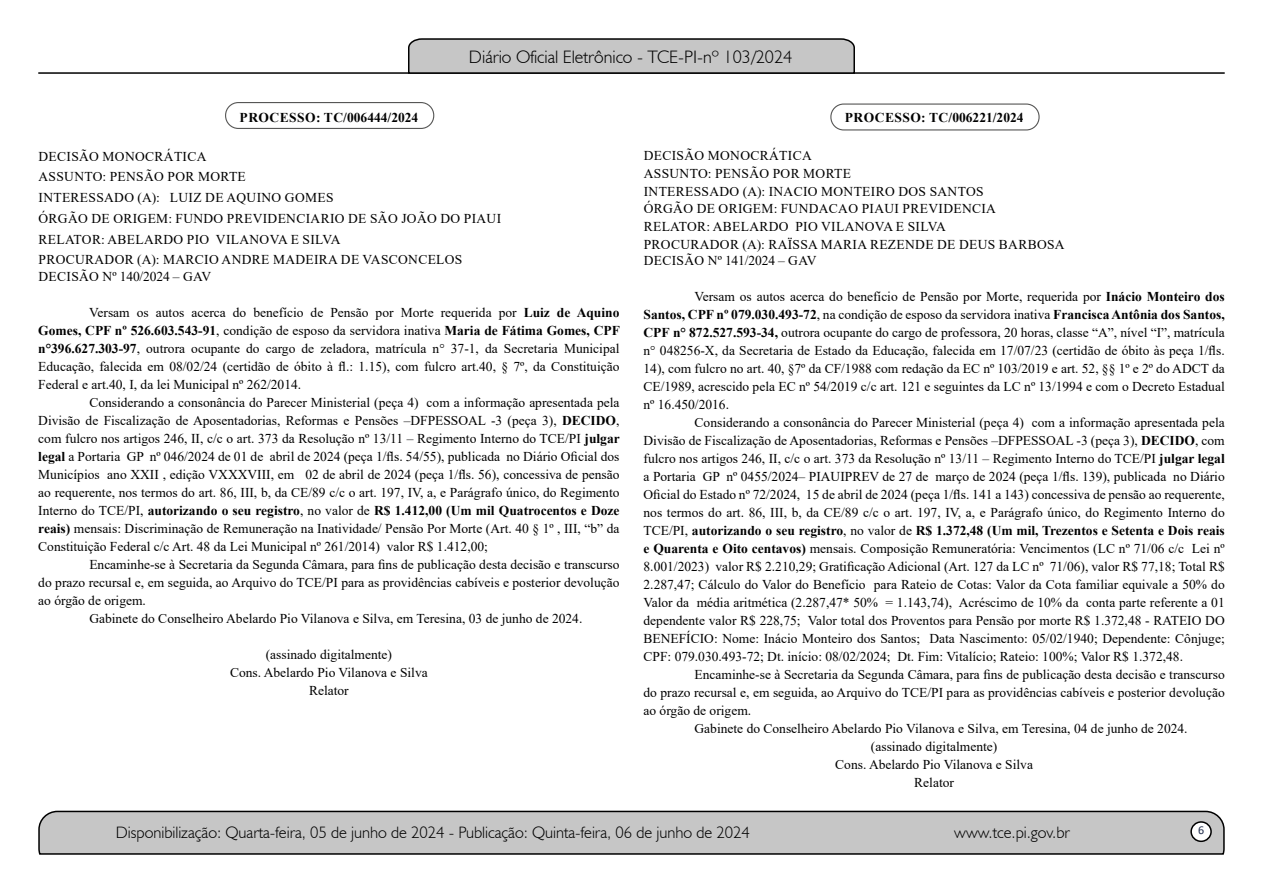
<style>
.page{position:relative;width:1263px;height:893px;background:#fff}
.page>*{position:absolute;margin:0;border:0;box-sizing:border-box;transform-origin:0 0}
.t1{font:300 18px "Humanist 521 BT";color:#000}
.t2{font:300 16.5px "Humanist 521 BT";color:#000}
.t3{font:13.5px/18px "Times New Roman";color:#000;text-align:justify}
.t4{font:13.5px/20.7px "Times New Roman";letter-spacing:.025em;color:#000}
.t5{font:700 13.5px "Times New Roman";letter-spacing:.02em;color:#000}
.t6{font:12px "Calibri";color:#212d4c}
.s1{font-weight:700}
</style>
<div class="page">
<svg style="left:38px;top:810px;width:1187px;height:45px;background:#b9b9b9"></svg>
<div style="left:1191px;top:822px;width:20px;height:19px;background:#fff;border-radius:50%"></div>
<div style="left:1190px;top:821px;width:22px;height:21px;border:2px solid #000;border-radius:50%"></div>
<hr style="left:38px;top:72px;width:1187px;height:2px;background:#000">
<svg style="left:407px;top:38px;width:449px;height:36px;background:#b4b4b4"></svg>
<div style="left:225px;top:102px;width:209px;height:27px;border:1px solid #575756;border-radius:13px"></div>
<div style="left:830px;top:104px;width:209px;height:27px;border:1px solid #575756;border-radius:13px"></div>
<h1 class="t1" style="left:469px;top:46px;width:325px">Diário Oficial Eletrônico - TCE-PI-nº 103/2024</h1>
<p class="t5" style="left:240px;top:108px;width:180px">PROCESSO: TC/006444/2024</p>
<p class="t4" style="left:39px;top:145px;width:464px">DECISÃO MONOCRÁTICA<br>ASSUNTO: PENSÃO POR MORTE<br>INTERESSADO (A): LUIZ DE AQUINO GOMES<br>ÓRGÃO DE ORIGEM: FUNDO PREVIDENCIARIO DE SÃO JOÃO DO PIAUI RELATOR: ABELARDO PIO VILANOVA E SILVA<br>PROCURADOR (A): MARCIO ANDRE MADEIRA DE VASCONCELOS</p>
<p class="t3" style="left:39px;top:267px;width:174px">DECISÃO Nº 140/2024 – GAV</p>
<p class="t3" style="left:38px;top:303px;width:583px;text-indent:51px">Versam os autos acerca do benefício de Pensão por Morte requerida por <span class="s1">Luiz de Aquino Gomes, CPF nº 526.603.543-91</span>, condição de esposo da servidora inativa <span class="s1">Maria de Fátima Gomes, CPF n°396.627.303-97</span>, outrora ocupante do cargo de zeladora, matrícula n° 37-1, da Secretaria Municipal Educação, falecida em 08/02/24 (certidão de óbito à fl.: 1.15), com fulcro art.40, § 7º, da Constituição Federal e art.40, I, da lei Municipal nº 262/2014.</p>
<p class="t3" style="left:38px;top:393px;width:583px;text-indent:51px">Considerando a consonância do Parecer Ministerial (peça 4) com a informação apresentada pela Divisão de Fiscalização de Aposentadorias, Reformas e Pensões –DFPESSOAL -3 (peça 3), <span class="s1">DECIDO</span>, com fulcro nos artigos 246, II, c/c o art. 373 da Resolução nº 13/11 – Regimento Interno do TCE/PI <span class="s1">julgar legal</span> a Portaria GP nº 046/2024 de 01 de abril de 2024 (peça 1/fls. 54/55), publicada no Diário Oficial dos Municípios ano XXII , edição VXXXVIII, em 02 de abril de 2024 (peça 1/fls. 56), concessiva de pensão ao requerente, nos termos do art. 86, III, b, da CE/89 c/c o art. 197, IV, a, e Parágrafo único, do Regimento Interno do TCE/PI, <span class="s1">autorizando o seu registro</span>, no valor de <span class="s1">R$ 1.412,00 (Um mil Quatrocentos e Doze reais)</span> mensais: Discriminação de Remuneração na Inatividade/ Pensão Por Morte (Art. 40 § 1º , III, “b” da Constituição Federal c/c Art. 48 da Lei Municipal nº 261/2014) valor R$ 1.412,00;</p>
<p class="t3" style="left:89px;top:555px;width:532px">Encaminhe-se à Secretaria da Segunda Câmara, para fins de publicação desta decisão e transcurso</p>
<p class="t3" style="left:38px;top:573px;width:583px">do prazo recursal e, em seguida, ao Arquivo do TCE/PI para as providências cabíveis e posterior devolução</p>
<p class="t3" style="left:38px;top:591px;width:109px">ao órgão de origem.</p>
<p class="t3" style="left:89px;top:609px;width:495px">Gabinete do Conselheiro Abelardo Pio Vilanova e Silva, em Teresina, 03 de junho de 2024.</p>
<p class="t3" style="left:230px;top:645px;width:199px;text-align:center">(assinado digitalmente)<br>Cons. Abelardo Pio Vilanova e Silva<br>Relator</p>
<p class="t5" style="left:845px;top:107px;width:180px">PROCESSO: TC/006221/2024</p>
<p class="t4" style="left:644px;top:146px;width:422px;line-height:17.7px">DECISÃO MONOCRÁTICA<br>ASSUNTO: PENSÃO POR MORTE<br>INTERESSADO (A): INACIO MONTEIRO DOS SANTOS<br>ÓRGÃO DE ORIGEM: FUNDACAO PIAUI PREVIDENCIA RELATOR: ABELARDO PIO VILANOVA E SILVA<br>PROCURADOR (A): RAÏSSA MARIA REZENDE DE DEUS BARBOSA</p>
<p class="t3" style="left:644px;top:251px;width:174px">DECISÃO Nº 141/2024 – GAV</p>
<p class="t3" style="left:643px;top:287px;width:583px;text-indent:51px">Versam os autos acerca do benefício de Pensão por Morte, requerida por <span class="s1">Inácio Monteiro dos Santos, CPF nº 079.030.493-72</span>, na condição de esposo da servidora inativa <span class="s1">Francisca Antônia dos Santos, CPF n° 872.527.593-34,</span> outrora ocupante do cargo de professora, 20 horas, classe “A”, nível “I”, matrícula n° 048256-X, da Secretaria de Estado da Educação, falecida em 17/07/23 (certidão de óbito às peça 1/fls.<br>14), com fulcro no art. 40, §7º da CF/1988 com redação da EC nº 103/2019 e art. 52, §§ 1º e 2º do ADCT da CE/1989, acrescido pela EC nº 54/2019 c/c art. 121 e seguintes da LC nº 13/1994 e com o Decreto Estadual nº 16.450/2016.</p>
<p class="t3" style="left:643px;top:413px;width:583px;text-indent:51px">Considerando a consonância do Parecer Ministerial (peça 4) com a informação apresentada pela Divisão de Fiscalização de Aposentadorias, Reformas e Pensões –DFPESSOAL -3 (peça 3), <span class="s1">DECIDO</span>, com fulcro nos artigos 246, II, c/c o art. 373 da Resolução nº 13/11 – Regimento Interno do TCE/PI <span class="s1">julgar legal </span>a Portaria GP nº 0455/2024– PIAUIPREV de 27 de março de 2024 (peça 1/fls. 139), publicada no Diário Oficial do Estado nº 72/2024, 15 de abril de 2024 (peça 1/fls. 141 a 143) concessiva de pensão ao requerente, nos termos do art. 86, III, b, da CE/89 c/c o art. 197, IV, a, e Parágrafo único, do Regimento Interno do TCE/PI, <span class="s1">autorizando o seu registro</span>, no valor de <span class="s1">R$ 1.372,48 (Um mil, Trezentos e Setenta e Dois reais e Quarenta e Oito centavos)</span> mensais. Composição Remuneratória: Vencimentos (LC nº 71/06 c/c Lei nº 8.001/2023) valor R$ 2.210,29; Gratificação Adicional (Art. 127 da LC nº 71/06), valor R$ 77,18; Total R$ 2.287,47; Cálculo do Valor do Benefício para Rateio de Cotas: Valor da Cota familiar equivale a 50% do Valor da média aritmética (2.287,47* 50% = 1.143,74), Acréscimo de 10% da conta parte referente a 01 dependente valor R$ 228,75; Valor total dos Proventos para Pensão por morte R$ 1.372,48 - RATEIO DO BENEFÍCIO: Nome: Inácio Monteiro dos Santos; Data Nascimento: 05/02/1940; Dependente: Cônjuge; CPF: 079.030.493-72; Dt. início: 08/02/2024; Dt. Fim: Vitalício; Rateio: 100%; Valor R$ 1.372,48.</p>
<p class="t3" style="left:694px;top:665px;width:532px">Encaminhe-se à Secretaria da Segunda Câmara, para fins de publicação desta decisão e transcurso</p>
<p class="t3" style="left:643px;top:683px;width:583px">do prazo recursal e, em seguida, ao Arquivo do TCE/PI para as providências cabíveis e posterior devolução</p>
<p class="t3" style="left:643px;top:701px;width:109px">ao órgão de origem.</p>
<p class="t3" style="left:694px;top:719px;width:495px">Gabinete do Conselheiro Abelardo Pio Vilanova e Silva, em Teresina, 04 de junho de 2024.</p>
<p class="t3" style="left:871px;top:737px;width:128px">(assinado digitalmente)</p>
<p class="t3" style="left:835px;top:755px;width:199px">Cons. Abelardo Pio Vilanova e Silva</p>
<p class="t3" style="left:914px;top:773px;width:41px">Relator</p>
<p class="t2" style="left:116px;top:822px;width:635px">Disponibilização: Quarta-feira, 05 de junho de 2024 - Publicação: Quinta-feira, 06 de junho de 2024</p>
<p class="t2" style="left:954px;top:822px;width:117px">www.tce.pi.gov.br</p>
<p class="t6" style="left:1198px;top:821px;width:8px">6</p>
</div>
